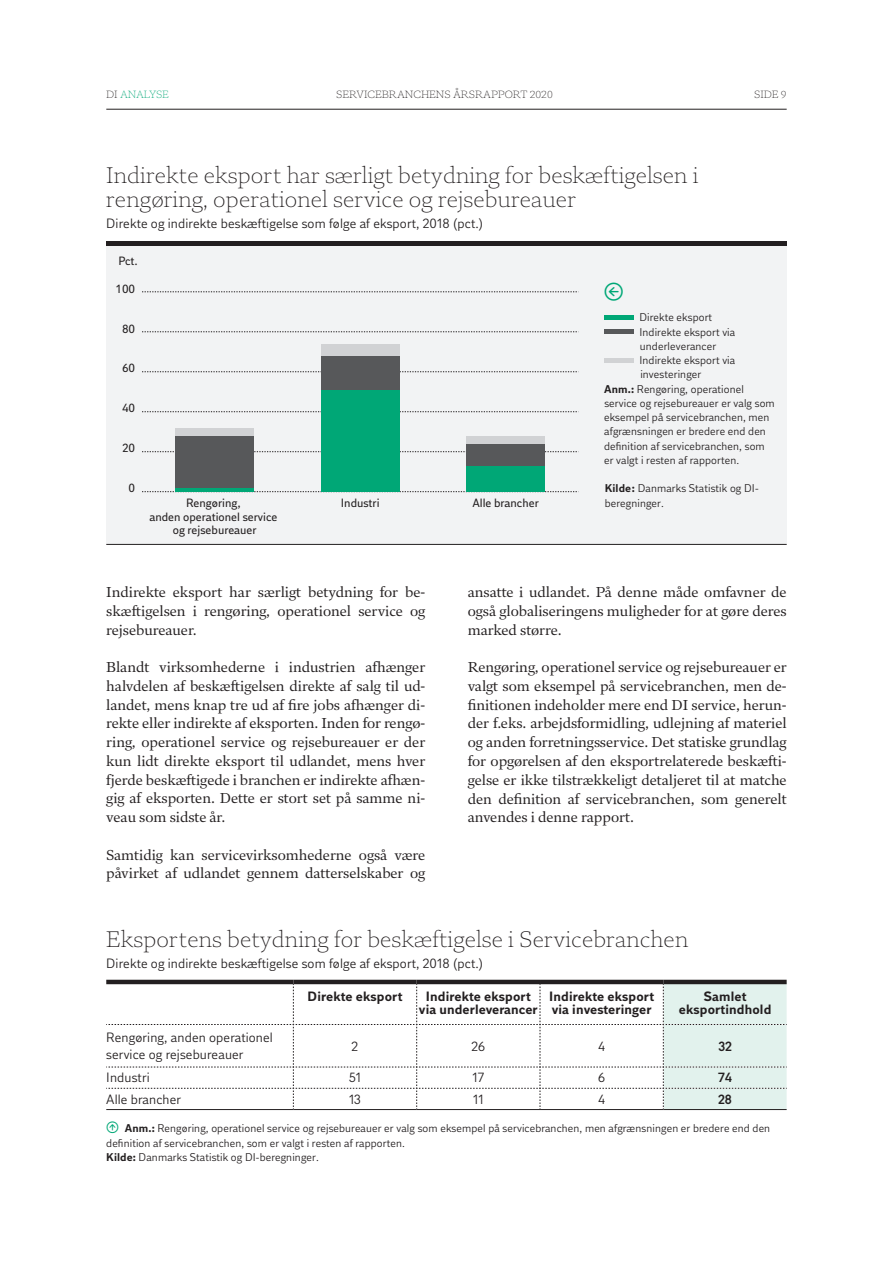
<style>
.page{position:relative;width:893px;height:1263px;background:#fff}
.page>*{position:absolute;margin:0;border:0;box-sizing:border-box;transform-origin:0 0}
.t1{font:300 22.5px/24px "DI Serif";letter-spacing:.01em;color:#231f20}
.t2{font:21px "DI Stuff";color:#00a776}
.t3{font:14.25px/18.8px "DI Serif";color:#231f20;text-align:justify}
.t4{font:13.5px/16.5px "DI Sans";letter-spacing:.01em;color:#231f20}
.t5{font:700 13.5px/13.5px "DI Sans";letter-spacing:.01em;color:#231f20;text-align:center}
.t6{font:600 13.5px "DI Sans";color:#231f20}
.t7{font:12px/13.5px "DI Sans";color:#231f20;text-align:center}
.t8{font:11.25px/14.2px "DI Sans";letter-spacing:.01em;color:#231f20}
.t9{font:300 10.5px "DI Serif";color:#231f20}
.t10{font:300 10.5px "DI Serif";color:#00a776}
.s1{color:#231f20}
.s2{font-weight:700}
.s3{font-family:"DI Stuff";font-size:13.5px;color:#00a776}
</style>
<div class="page">
<hr style="left:106px;top:109px;width:681px;height:1px;background:#231f20">
<div style="left:106px;top:241px;width:681px;height:304px;background:#f2f3f4"></div>
<div style="left:106px;top:241px;width:681px;height:5px;background:#231f20"></div>
<hr style="left:106px;top:544px;width:681px;height:1px;background:#231f20">
<svg style="left:142px;top:491px;width:435px;height:1px"></svg>
<svg style="left:142px;top:451px;width:435px;height:1px"></svg>
<svg style="left:142px;top:411px;width:435px;height:1px"></svg>
<svg style="left:142px;top:371px;width:435px;height:1px"></svg>
<svg style="left:142px;top:331px;width:435px;height:1px"></svg>
<svg style="left:142px;top:292px;width:435px;height:1px"></svg>
<div style="left:175px;top:428px;width:79px;height:8px;background:#d1d2d4"></div>
<div style="left:321px;top:344px;width:78px;height:12px;background:#d1d2d4"></div>
<div style="left:466px;top:436px;width:79px;height:8px;background:#d1d2d4"></div>
<div style="left:175px;top:436px;width:79px;height:52px;background:#57585a"></div>
<div style="left:321px;top:356px;width:78px;height:34px;background:#57585a"></div>
<div style="left:466px;top:444px;width:79px;height:22px;background:#57585a"></div>
<hr style="left:175px;top:488px;width:79px;height:4px;background:#00a776">
<div style="left:321px;top:390px;width:78px;height:102px;background:#00a776"></div>
<div style="left:466px;top:466px;width:79px;height:26px;background:#00a776"></div>
<hr style="left:604px;top:316px;width:30px;height:4px;background:#00a776">
<hr style="left:604px;top:330px;width:30px;height:4px;background:#57585a">
<div style="left:604px;top:358px;width:30px;height:5px;background:#d1d2d4"></div>
<hr style="left:106px;top:1109px;width:187px;height:1px;background:#231f20">
<hr style="left:293px;top:1109px;width:124px;height:1px;background:#231f20">
<hr style="left:417px;top:1109px;width:123px;height:1px;background:#231f20">
<hr style="left:540px;top:1109px;width:123px;height:1px;background:#231f20">
<hr style="left:663px;top:1109px;width:124px;height:1px;background:#231f20">
<svg style="left:106px;top:984px;width:681px;height:125px"></svg>
<hr style="left:106px;top:980px;width:187px;height:4px;background:#231f20">
<hr style="left:293px;top:980px;width:124px;height:4px;background:#231f20">
<hr style="left:417px;top:980px;width:123px;height:4px;background:#231f20">
<hr style="left:540px;top:980px;width:123px;height:4px;background:#231f20">
<hr style="left:663px;top:980px;width:124px;height:4px;background:#231f20">
<p class="t10" style="left:106px;top:88px;width:64px"><span class="s1">DI</span> ANALYSE</p>
<p class="t9" style="left:336px;top:88px;width:218px">SERVICEBRANCHENS ÅRSRAPPORT 2020</p>
<p class="t9" style="left:754px;top:88px;width:34px">SIDE 9</p>
<h1 class="t1" style="left:106px;top:163px;width:593px">Indirekte eksport har særligt betydning for beskæftigelsen i rengøring, operationel service og rejsebureauer</h1>
<p class="t4" style="left:106px;top:215px;width:379px">Direkte og indirekte beskæftigelse som følge af eksport, 2018 (pct.)</p>
<p class="t7" style="left:118px;top:255px;width:21px">Pct.</p>
<p class="t7" style="left:115px;top:282px;width:21px">100</p>
<p class="t7" style="left:122px;top:322px;width:15px">80</p>
<p class="t7" style="left:122px;top:362px;width:15px">60</p>
<p class="t7" style="left:122px;top:402px;width:15px">40</p>
<p class="t7" style="left:122px;top:442px;width:15px">20</p>
<p class="t7" style="left:129px;top:482px;width:8px">0</p>
<p class="t7" style="left:186px;top:497px;width:56px">Rengøring,</p>
<p class="t7" style="left:341px;top:497px;width:40px">Industri</p>
<p class="t7" style="left:472px;top:497px;width:68px">Alle brancher</p>
<p class="t7" style="left:149px;top:510px;width:130px">anden operationel service og rejsebureauer</p>
<h2 class="t2" style="left:604px;top:277px;width:22px">&lt;</h2>
<p class="t8" style="left:639px;top:311px;width:74px">Direkte eksport</p>
<p class="t8" style="left:639px;top:325px;width:97px">Indirekte eksport via</p>
<p class="t8" style="left:640px;top:339px;width:78px">underleverancer</p>
<p class="t8" style="left:639px;top:353px;width:97px">Indirekte eksport via</p>
<p class="t8" style="left:640px;top:368px;width:63px">investeringer</p>
<p class="t8" style="left:604px;top:382px;width:141px"><span class="s2">Anm.:</span> Rengøring, operationel</p>
<p class="t8" style="left:604px;top:396px;width:172px">service og rejsebureauer er valg som</p>
<p class="t8" style="left:604px;top:410px;width:167px">eksempel på servicebranchen, men</p>
<p class="t8" style="left:604px;top:425px;width:163px">afgrænsningen er bredere end den</p>
<p class="t8" style="left:604px;top:439px;width:162px">definition af servicebranchen, som</p>
<p class="t8" style="left:604px;top:453px;width:137px">er valgt i resten af rapporten.</p>
<p class="t8" style="left:605px;top:482px;width:155px"><span class="s2">Kilde:</span> Danmarks Statistik og DI&shy;beregninger.</p>
<p class="t3" style="left:106px;top:583px;width:320px">Indirekte eksport har særligt betydning for be&shy;skæftigelsen i rengøring, operationel service og rejsebureauer.</p>
<p class="t3" style="left:106px;top:658px;width:320px">Blandt virksomhederne i industrien afhænger halvdelen af beskæftigelsen direkte af salg til ud&shy;landet, mens knap tre ud af fire jobs afhænger di&shy;rekte eller indirekte af eksporten. Inden for rengø&shy;ring, operationel service og rejsebureauer er der kun lidt direkte eksport til udlandet, mens hver fjerde beskæftigede i branchen er indirekte afhæn&shy;gig af eksporten. Dette er stort set på samme ni&shy;veau som sidste år.</p>
<p class="t3" style="left:106px;top:845px;width:320px">Samtidig kan servicevirksomhederne også være påvirket af udlandet gennem datterselskaber og</p>
<p class="t3" style="left:468px;top:583px;width:320px">ansatte i udlandet. På denne måde omfavner de også globaliseringens muligheder for at gøre deres marked større.</p>
<p class="t3" style="left:468px;top:658px;width:320px">Rengøring, operationel service og rejsebureauer er valgt som eksempel på servicebranchen, men de&shy;finitionen indeholder mere end DI service, herun&shy;der f.eks. arbejdsformidling, udlejning af materiel og anden forretningsservice. Det statiske grundlag for opgørelsen af den eksportrelaterede beskæfti&shy;gelse er ikke tilstrækkeligt detaljeret til at matche den definition af servicebranchen, som generelt anvendes i denne rapport.</p>
<h1 class="t1" style="left:106px;top:927px;width:583px">Eksportens betydning for beskæftigelse i Servicebranchen</h1>
<p class="t4" style="left:106px;top:955px;width:379px">Direkte og indirekte beskæftigelse som følge af eksport, 2018 (pct.)</p>
<p class="t5" style="left:308px;top:989px;width:96px">Direkte eksport</p>
<p class="t5" style="left:419px;top:989px;width:120px">Indirekte eksport via underleverancer</p>
<p class="t5" style="left:549px;top:989px;width:106px;text-align:left">Indirekte eksport via investeringer</p>
<p class="t5" style="left:679px;top:989px;width:94px">Samlet eksportindhold</p>
<p class="t4" style="left:106px;top:1029px;width:168px">Rengøring, anden operationel service og rejsebureauer</p>
<p class="t4" style="left:352px;top:1038px;width:8px">2</p>
<p class="t4" style="left:471px;top:1038px;width:15px">26</p>
<p class="t4" style="left:598px;top:1038px;width:8px">4</p>
<p class="t6" style="left:718px;top:1038px;width:15px">32</p>
<p class="t4" style="left:106px;top:1070px;width:45px">Industri</p>
<p class="t4" style="left:349px;top:1070px;width:13px">51</p>
<p class="t4" style="left:473px;top:1070px;width:13px">17</p>
<p class="t4" style="left:598px;top:1070px;width:8px">6</p>
<p class="t6" style="left:718px;top:1070px;width:15px">74</p>
<p class="t4" style="left:106px;top:1091px;width:76px">Alle brancher</p>
<p class="t4" style="left:349px;top:1091px;width:13px">13</p>
<p class="t4" style="left:473px;top:1091px;width:12px">11</p>
<p class="t4" style="left:598px;top:1091px;width:8px">4</p>
<p class="t6" style="left:718px;top:1091px;width:15px">28</p>
<p class="t8" style="left:106px;top:1121px;width:665px"><span class="s3">≤</span> <span class="s2">Anm.:</span> Rengøring, operationel service og rejsebureauer er valg som eksempel på servicebranchen, men afgrænsningen er bredere end den definition af servicebranchen, som er valgt i resten af rapporten.<br><span class="s2">Kilde:</span> Danmarks Statistik og DI-beregninger.</p>
</div>
